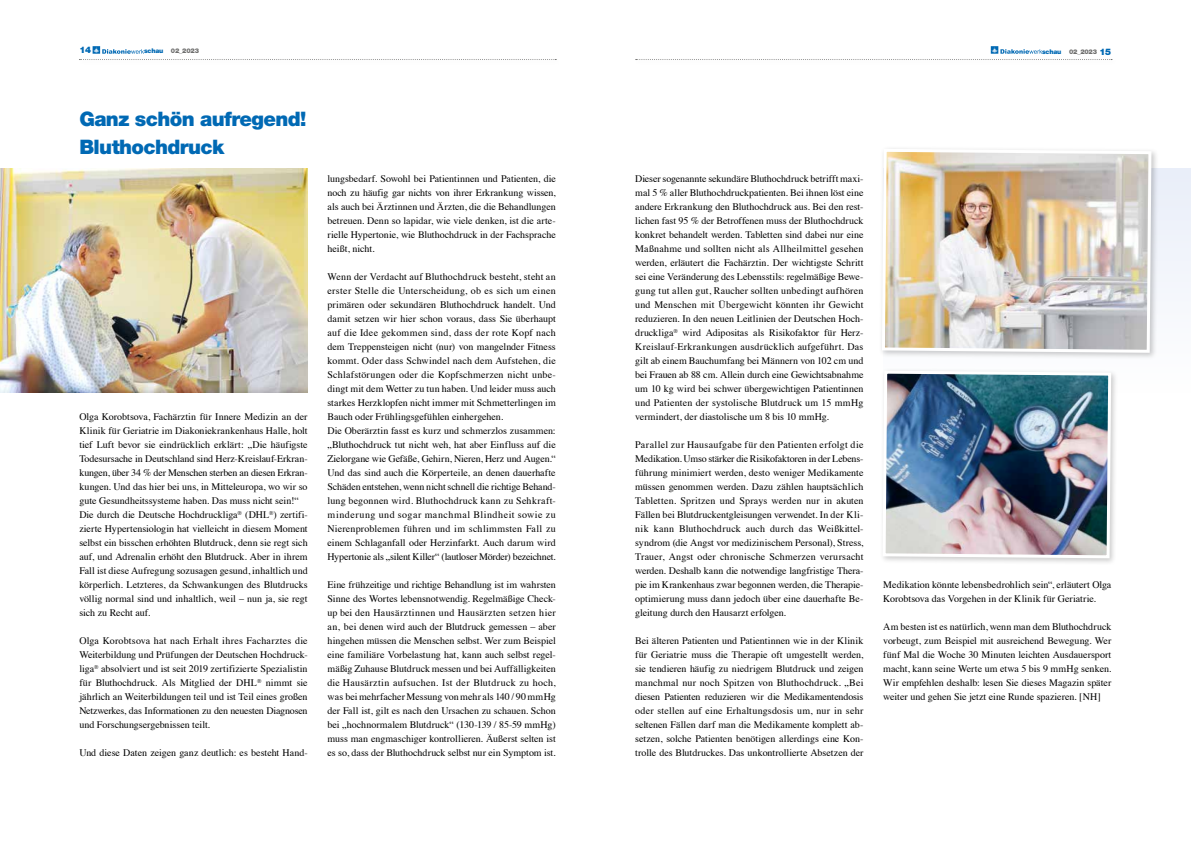
<style>
.page{position:relative;width:1191px;height:842px;background:#fff}
.page>*{position:absolute;margin:0;border:0;box-sizing:border-box;transform-origin:0 0}
.t1{font:900 20px/28px "Helvetica Neue LT Pro";letter-spacing:-.03em;color:#0069b4}
.t2{font:10px/14px "Times";color:#000;text-align:justify}
.t3{font:900 9px "Helvetica Neue LT Pro";color:#0069b4}
.t4{font:900 6.5px "Helvetica Neue LT Pro";letter-spacing:-.03em;color:#6f6f6e}
.s1{color:#0069b4}
.s2{font-size:9px;color:#0069b4}
</style>
<div class="page">
<svg style="left:79px;top:46px;width:477px;height:14px"></svg>
<svg style="left:635px;top:46px;width:477px;height:14px"></svg>
<div style="left:883px;top:168px;width:308px;height:224px;background:linear-gradient(to bottom,#e8eef9,#fefefe)"></div>
<img style="left:0;top:168px;width:308px;height:224px">
<div style="left:878px;top:145px;width:281px;height:215px;background:#000;opacity:.21"></div>
<img style="left:880px;top:147px;width:273px;height:207px">
<div style="left:879px;top:367px;width:239px;height:198px;background:#000;opacity:.21"></div>
<img style="left:881px;top:369px;width:231px;height:191px">
<p class="t3" style="left:79px;top:45px;width:13px">14</p>
<p class="t4" style="left:144px;top:47px;width:56px"><span class="s1">schau</span> 02_2023</p>
<p class="t4" style="left:1042px;top:48px;width:70px"><span class="s1">schau</span> 02_2023 <span class="s2">15</span></p>
<h1 class="t1" style="left:79px;top:105px;width:228px">Ganz schön aufregend!<br>Bluthochdruck</h1>
<p class="t2" style="left:79px;top:409px;width:230px;text-align:left">Olga Korobtsova, Fachärztin für Innere Medizin an der Klinik für Geriatrie im Diakoniekrankenhaus Halle, holt tief Luft bevor sie eindrücklich erklärt: „Die häufigste Todesursache in Deutschland sind Herz-Kreislauf-Erkran&shy;kungen, über 34 % der Menschen sterben an diesen Erkran&shy;kungen. Und das hier bei uns, in Mitteleuropa, wo wir so gute Gesundheitssysteme haben. Das muss nicht sein!“ Die durch die Deutsche Hochdruckliga<sup>®</sup> (DHL<sup>®</sup>) zertifi&shy;zierte Hypertensiologin hat vielleicht in diesem Moment selbst ein bisschen erhöhten Blutdruck, denn sie regt sich auf, und Adrenalin erhöht den Blutdruck. Aber in ihrem Fall ist diese Aufregung sozusagen gesund, inhaltlich und körperlich. Letzteres, da Schwankungen des Blutdrucks völlig normal sind und inhaltlich, weil – nun ja, sie regt sich zu Recht auf.</p>
<p class="t2" style="left:79px;top:633px;width:230px">Olga Korobtsova hat nach Erhalt ihres Facharztes die Weiterbildung und Prüfungen der Deutschen Hochdruck&shy;liga<sup>®</sup> absolviert und ist seit 2019 zertifizierte Spezialistin für Bluthochdruck. Als Mitglied der DHL<sup>®</sup> nimmt sie jährlich an Weiterbildungen teil und ist Teil eines großen Netzwerkes, das Informationen zu den neuesten Diagnosen und Forschungsergebnissen teilt.</p>
<p class="t2" style="left:79px;top:745px;width:230px">Und diese Daten zeigen ganz deutlich: es besteht Hand-</p>
<p class="t2" style="left:327px;top:171px;width:230px">lungsbedarf. Sowohl bei Patientinnen und Patienten, die noch zu häufig gar nichts von ihrer Erkrankung wissen, als auch bei Ärztinnen und Ärzten, die die Behandlungen betreuen. Denn so lapidar, wie viele denken, ist die arte&shy;rielle Hypertonie, wie Bluthochdruck in der Fachsprache heißt, nicht.</p>
<p class="t2" style="left:327px;top:269px;width:230px;text-align:left">Wenn der Verdacht auf Bluthochdruck besteht, steht an erster Stelle die Unterscheidung, ob es sich um einen primären oder sekundären Bluthochdruck handelt. Und damit setzen wir hier schon voraus, dass Sie überhaupt auf die Idee gekommen sind, dass der rote Kopf nach dem Treppensteigen nicht (nur) von mangelnder Fitness kommt. Oder dass Schwindel nach dem Aufstehen, die Schlafstörungen oder die Kopfschmerzen nicht unbe&shy;dingt mit dem Wetter zu tun haben. Und leider muss auch starkes Herzklopfen nicht immer mit Schmetterlingen im Bauch oder Frühlingsgefühlen einhergehen.<br>Die Oberärztin fasst es kurz und schmerzlos zusammen: „Bluthochdruck tut nicht weh, hat aber Einfluss auf die Zielorgane wie Gefäße, Gehirn, Nieren, Herz und Augen.“ Und das sind auch die Körperteile, an denen dauerhafte Schäden entstehen, wenn nicht schnell die richtige Behand&shy;lung begonnen wird. Bluthochdruck kann zu Sehkraft&shy;minderung und sogar manchmal Blindheit sowie zu Nierenproblemen führen und im schlimmsten Fall zu einem Schlaganfall oder Herzinfarkt. Auch darum wird Hypertonie als „silent Killer“ (lautloser Mörder) bezeichnet.</p>
<p class="t2" style="left:327px;top:577px;width:230px">Eine frühzeitige und richtige Behandlung ist im wahrsten Sinne des Wortes lebensnotwendig. Regelmäßige Check&shy;up bei den Hausärztinnen und Hausärzten setzen hier an, bei denen wird auch der Blutdruck gemessen – aber hingehen müssen die Menschen selbst. Wer zum Beispiel eine familiäre Vorbelastung hat, kann auch selbst regel&shy;mäßig Zuhause Blutdruck messen und bei Auffälligkeiten die Hausärztin aufsuchen. Ist der Blutdruck zu hoch, was bei mehrfacher Messung von mehr als 140 / 90 mmHg der Fall ist, gilt es nach den Ursachen zu schauen. Schon bei „hochnormalem Blutdruck“ (130-139 / 85-59 mmHg) muss man engmaschiger kontrollieren. Äußerst selten ist es so, dass der Bluthochdruck selbst nur ein Symptom ist.</p>
<p class="t2" style="left:635px;top:171px;width:230px">Dieser sogenannte sekundäre Bluthochdruck betrifft maxi&shy;mal 5 % aller Bluthochdruckpatienten. Bei ihnen löst eine andere Erkrankung den Bluthochdruck aus. Bei den rest&shy;lichen fast 95 % der Betroffenen muss der Bluthochdruck konkret behandelt werden. Tabletten sind dabei nur eine Maßnahme und sollten nicht als Allheilmittel gesehen werden, erläutert die Fachärztin. Der wichtigste Schritt sei eine Veränderung des Lebensstils: regelmäßige Bewe&shy;gung tut allen gut, Raucher sollten unbedingt aufhören und Menschen mit Übergewicht könnten ihr Gewicht reduzieren. In den neuen Leitlinien der Deutschen Hoch&shy;druckliga<sup>®</sup> wird Adipositas als Risikofaktor für Herz-Kreislauf-Erkrankungen ausdrücklich aufgeführt. Das gilt ab einem Bauchumfang bei Männern von 102 cm und bei Frauen ab 88 cm. Allein durch eine Gewichtsabnahme um 10 kg wird bei schwer übergewichtigen Patientinnen und Patienten der systolische Blutdruck um 15 mmHg vermindert, der diastolische um 8 bis 10 mmHg.</p>
<p class="t2" style="left:635px;top:437px;width:230px">Parallel zur Hausaufgabe für den Patienten erfolgt die Medikation. Umso stärker die Risikofaktoren in der Lebens&shy;führung minimiert werden, desto weniger Medikamente müssen genommen werden. Dazu zählen hauptsächlich Tabletten. Spritzen und Sprays werden nur in akuten Fällen bei Blutdruckentgleisungen verwendet. In der Kli&shy;nik kann Bluthochdruck auch durch das Weißkittel&shy;syndrom (die Angst vor medizinischem Personal), Stress, Trauer, Angst oder chronische Schmerzen verursacht werden. Deshalb kann die notwendige langfristige Thera&shy;pie im Krankenhaus zwar begonnen werden, die Therapie&shy;optimierung muss dann jedoch über eine dauerhafte Be&shy;gleitung durch den Hausarzt erfolgen.</p>
<p class="t2" style="left:635px;top:633px;width:230px">Bei älteren Patienten und Patientinnen wie in der Klinik für Geriatrie muss die Therapie oft umgestellt werden, sie tendieren häufig zu niedrigem Blutdruck und zeigen manchmal nur noch Spitzen von Bluthochdruck. „Bei diesen Patienten reduzieren wir die Medikamentendosis oder stellen auf eine Erhaltungsdosis um, nur in sehr seltenen Fällen darf man die Medikamente komplett ab&shy;setzen, solche Patienten benötigen allerdings eine Kon&shy;trolle des Blutdruckes. Das unkontrollierte Absetzen der</p>
<p class="t2" style="left:883px;top:577px;width:230px">Medikation könnte lebensbedrohlich sein“, erläutert Olga<br>Korobtsova das Vorgehen in der Klinik für Geriatrie.</p>
<p class="t2" style="left:883px;top:619px;width:230px">Am besten ist es natürlich, wenn man dem Bluthochdruck vorbeugt, zum Beispiel mit ausreichend Bewegung. Wer fünf Mal die Woche 30 Minuten leichten Ausdauersport macht, kann seine Werte um etwa 5 bis 9 mmHg senken.<br>Wir empfehlen deshalb: lesen Sie dieses Magazin später weiter und gehen Sie jetzt eine Runde spazieren. [NH]</p>
</div>
